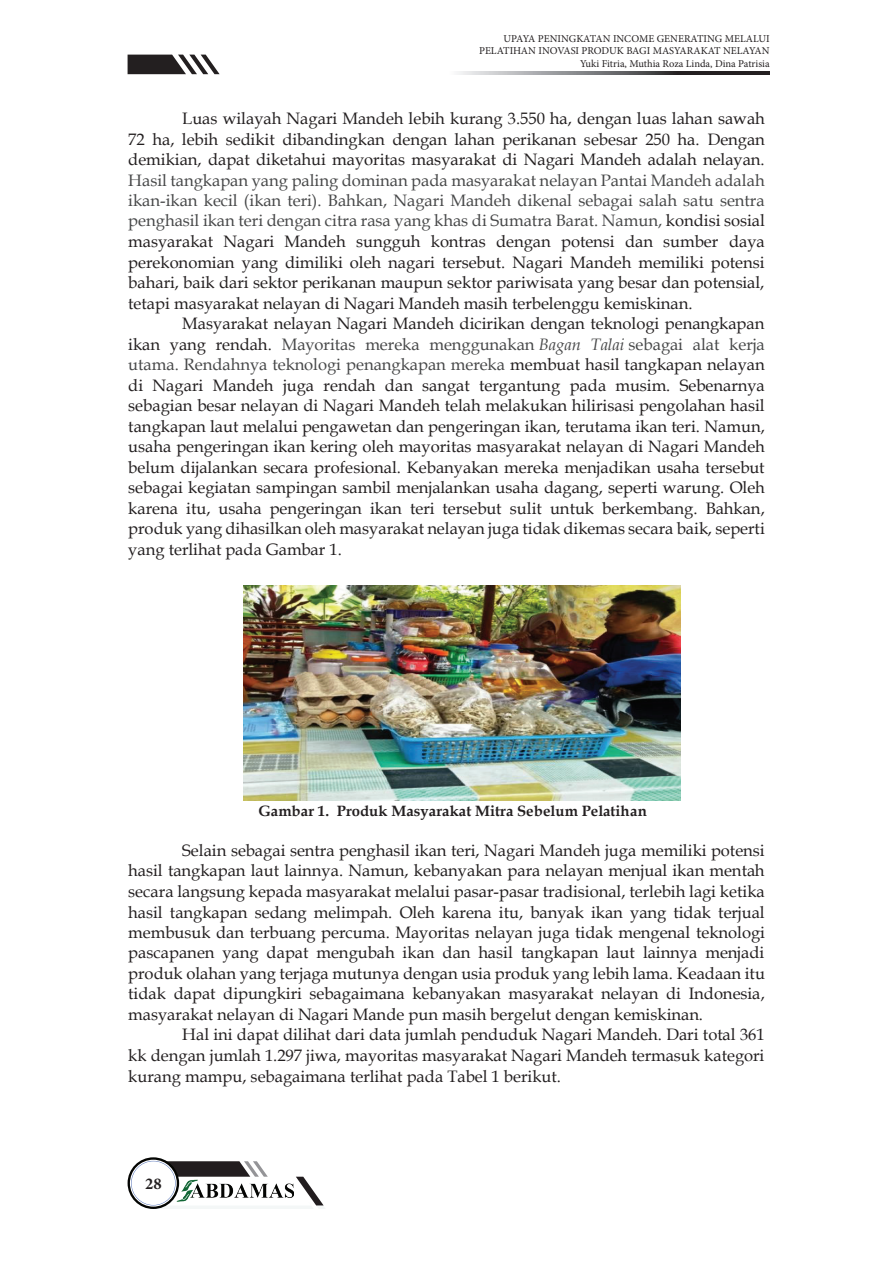
<style>
.page{position:relative;width:893px;height:1263px;background:#fff}
.page>*{position:absolute;margin:0;border:0;box-sizing:border-box;transform-origin:0 0}
.t1{font:16.5px/20.5px "Book Antiqua";color:#231f20;text-align:justify}
.t2{font:700 16.5px "Minion Pro";color:#231f20}
.t3{font:700 15px "Book Antiqua";color:#231f20}
.t4{font:10.5px/12.6px "Minion Pro";color:#231f20;text-align:right}
.s1{color:#474849}
.s2{font-style:italic;color:#474849}
</style>
<div class="page">
<svg style="left:128px;top:1157px;width:51px;height:52px"></svg>
<svg style="left:130px;top:1160px;width:47px;height:46px"></svg>
<svg style="left:131px;top:1161px;width:45px;height:44px"></svg>
<div style="left:132px;top:1161px;width:43px;height:44px;background:#fff;border-radius:50%"></div>
<svg style="left:149px;top:1161px;width:176px;height:48px"></svg>
<img style="left:173px;top:1179px;width:121px;height:25px">
<svg style="left:458px;top:71px;width:312px;height:3px"></svg>
<svg style="left:128px;top:55px;width:92px;height:19px"></svg>
<img style="left:244px;top:585px;width:436px;height:216px">
<p class="t4" style="left:479px;top:32px;width:292px">UPAYA PENINGKATAN INCOME GENERATING MELALUI<br>PELATIHAN INOVASI PRODUK BAGI MASYARAKAT NELAYAN<br>Yuki Fitria, Muthia Roza Linda, Dina Patrisia</p>
<p class="t1" style="left:128px;top:108px;width:638px;text-indent:54px">Luas wilayah Nagari Mandeh lebih kurang 3.550 ha, dengan luas lahan sawah 72 ha, lebih sedikit dibandingkan dengan lahan perikanan sebesar 250 ha. Dengan demikian, dapat diketahui mayoritas masyarakat di Nagari Mandeh adalah nelayan.</p>
<p class="t1" style="left:128px;top:169px;width:638px"><span class="s1">Hasil tangkapan yang paling dominan pada masyarakat nelayan Pantai Mandeh adalah ikan-ikan kecil (ikan teri). Bahkan, Nagari Mandeh dikenal sebagai salah satu sentra penghasil ikan teri dengan citra rasa yang khas di Sumatra Barat. Namun,</span> kondisi sosial masyarakat Nagari Mandeh sungguh kontras dengan potensi dan sumber daya perekonomian yang dimiliki oleh nagari tersebut. Nagari Mandeh memiliki potensi bahari, baik dari sektor perikanan maupun sektor pariwisata yang besar dan potensial, tetapi masyarakat nelayan di Nagari Mandeh masih terbelenggu kemiskinan.</p>
<p class="t1" style="left:128px;top:313px;width:638px;text-indent:54px">Masyarakat nelayan Nagari Mandeh dicirikan dengan teknologi penangkapan ikan yang rendah. <span class="s1">Mayoritas mereka menggunakan</span> <span class="s2">Bagan Talai</span> <span class="s1">sebagai alat kerja utama. Rendahnya teknologi penangkapan mereka</span> membuat hasil tangkapan nelayan di Nagari Mandeh juga rendah dan sangat tergantung pada musim. Sebenarnya sebagian besar nelayan di Nagari Mandeh telah melakukan hilirisasi pengolahan hasil tangkapan laut melalui pengawetan dan pengeringan ikan, terutama ikan teri. Namun, usaha pengeringan ikan kering oleh mayoritas masyarakat nelayan di Nagari Mandeh belum dijalankan secara profesional. Kebanyakan mereka menjadikan usaha tersebut sebagai kegiatan sampingan sambil menjalankan usaha dagang, seperti warung. Oleh karena itu, usaha pengeringan ikan teri tersebut sulit untuk berkembang. Bahkan, produk yang dihasilkan oleh masyarakat nelayan juga tidak dikemas secara baik, seperti yang terlihat pada Gambar 1.</p>
<p class="t3" style="left:258px;top:800px;width:390px">Gambar 1. Produk Masyarakat Mitra Sebelum Pelatihan</p>
<p class="t1" style="left:128px;top:840px;width:638px;text-indent:54px">Selain sebagai sentra penghasil ikan teri, Nagari Mandeh juga memiliki potensi hasil tangkapan laut lainnya. Namun, kebanyakan para nelayan menjual ikan mentah secara langsung kepada masyarakat melalui pasar-pasar tradisional, terlebih lagi ketika hasil tangkapan sedang melimpah. Oleh karena itu, banyak ikan yang tidak terjual membusuk dan terbuang percuma. Mayoritas nelayan juga tidak mengenal teknologi pascapanen yang dapat mengubah ikan dan hasil tangkapan laut lainnya menjadi produk olahan yang terjaga mutunya dengan usia produk yang lebih lama. Keadaan itu tidak dapat dipungkiri sebagaimana kebanyakan masyarakat nelayan di Indonesia, masyarakat nelayan di Nagari Mande pun masih bergelut dengan kemiskinan.</p>
<p class="t1" style="left:128px;top:1024px;width:638px;text-indent:54px">Hal ini dapat dilihat dari data jumlah penduduk Nagari Mandeh. Dari total 361 kk dengan jumlah 1.297 jiwa, mayoritas masyarakat Nagari Mandeh termasuk kategori kurang mampu, sebagaimana terlihat pada Tabel 1 berikut.</p>
<p class="t2" style="left:145px;top:1172px;width:18px">28</p>
</div>
